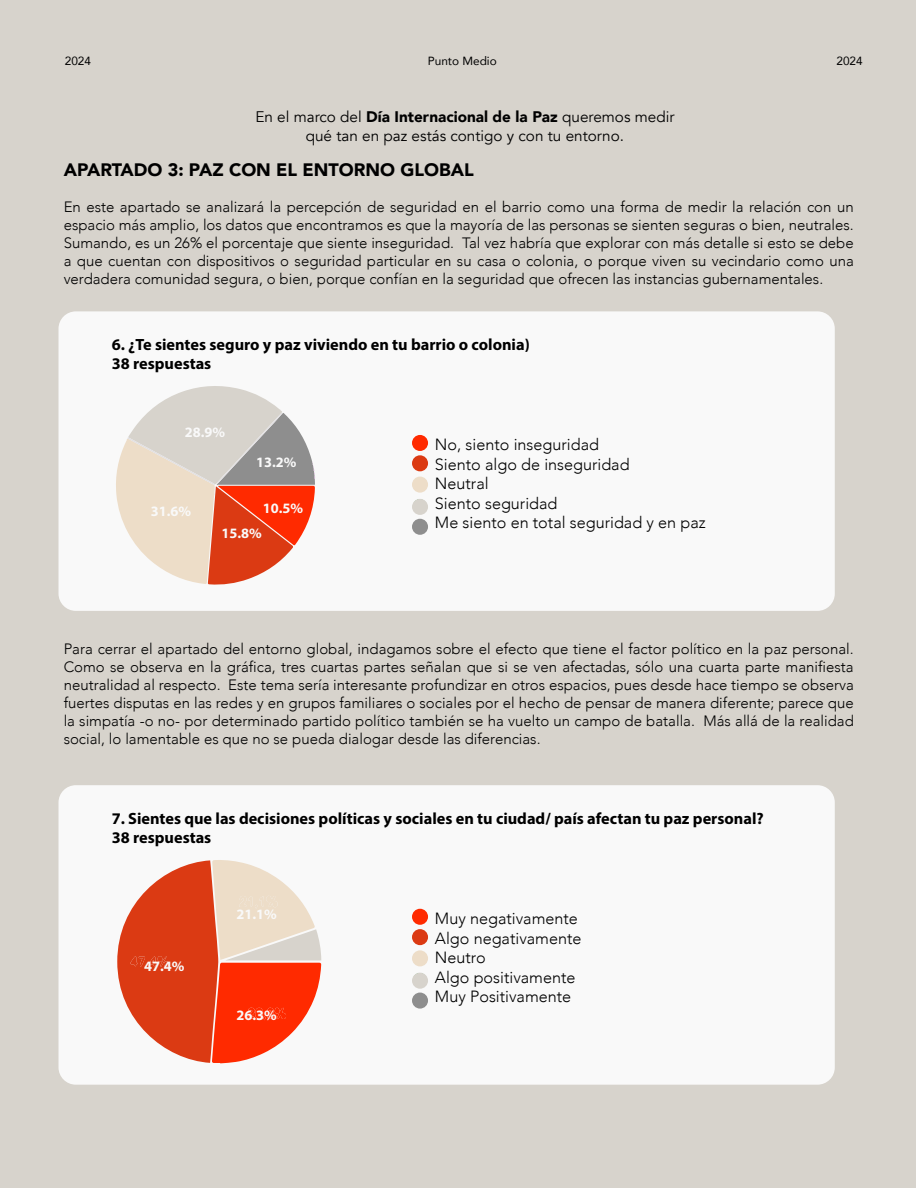
<style>
.page{position:relative;width:918px;height:1188px;background:#fff}
.page>*{position:absolute;margin:0;border:0;box-sizing:border-box;transform-origin:0 0}
.t1{font:900 18px "Avenir";color:#000}
.t2{font:700 16.35px/19.5px "Myriad Pro";color:#000}
.t3{font:300 16.2px/19.5px "Avenir";color:#000}
.t4{font:15.3px/18.5px "Avenir";color:#000;text-align:center}
.t5{font:300 15px/18px "Avenir";color:#000;text-align:justify}
.t6{font:700 14.4px "Myriad Pro";color:#f9f9f9}
.t7{font:11.85px "Avenir";color:#000}
.s1{font-weight:900}
</style>
<div class="page">
<div style="left:0;top:0;width:916px;height:1188px;background:#d7d3cc"></div>
<div style="left:59px;top:311px;width:776px;height:300px;background:#f9f9f9;border-radius:17px"></div>
<svg style="left:116px;top:386px;width:199px;height:199px"></svg>
<div style="left:412px;top:519px;width:16px;height:16px;background:#8e8e8e;border-radius:50%"></div>
<div style="left:412px;top:435px;width:16px;height:16px;background:#ff2a00;border-radius:50%"></div>
<div style="left:412px;top:455px;width:16px;height:16px;background:#db3a13;border-radius:50%"></div>
<div style="left:412px;top:499px;width:16px;height:16px;background:#d7d3cc;border-radius:50%"></div>
<div style="left:412px;top:477px;width:16px;height:16px;background:#edddc8;border-radius:50%"></div>
<div style="left:183px;top:403px;width:51px;height:16px;background:#d7d3cc"></div>
<div style="left:127px;top:509px;width:51px;height:15px;background:#edddc8"></div>
<div style="left:258px;top:498px;width:51px;height:16px;background:#ff2a00"></div>
<div style="left:255px;top:449px;width:45px;height:17px;background:#8e8e8e"></div>
<div style="left:222px;top:545px;width:43px;height:15px;background:#db3a13"></div>
<div style="left:59px;top:785px;width:776px;height:300px;background:#f9f9f9;border-radius:17px"></div>
<div style="left:412px;top:993px;width:16px;height:16px;background:#8e8e8e;border-radius:50%"></div>
<div style="left:412px;top:909px;width:16px;height:16px;background:#ff2a00;border-radius:50%"></div>
<div style="left:412px;top:929px;width:16px;height:16px;background:#db3a13;border-radius:50%"></div>
<div style="left:412px;top:973px;width:16px;height:16px;background:#d7d3cc;border-radius:50%"></div>
<div style="left:412px;top:950px;width:16px;height:16px;background:#edddc8;border-radius:50%"></div>
<svg style="left:117px;top:860px;width:204px;height:203px"></svg>
<p class="t7" style="left:65px;top:51px;width:28px">2024</p>
<p class="t7" style="left:428px;top:51px;width:71px">Punto Medio</p>
<p class="t7" style="left:837px;top:51px;width:28px">2024</p>
<p class="t4" style="left:255px;top:108px;width:421px">En el marco del <span class="s1">Día Internacional de la Paz</span> queremos medir qué tan en paz estás contigo y con tu entorno.</p>
<p class="t1" style="left:64px;top:154px;width:412px">APARTADO 3: PAZ CON EL ENTORNO GLOBAL</p>
<p class="t5" style="left:64px;top:198px;width:792px">En este apartado se analizará la percepción de seguridad en el barrio como una forma de medir la relación con un espacio más amplio, los datos que encontramos es que la mayoría de las personas se sienten seguras o bien, neutrales.<br>Sumando, es un 26% el porcentaje que siente inseguridad. Tal vez habría que explorar con más detalle si esto se debe a que cuentan con dispositivos o seguridad particular en su casa o colonia, o porque viven su vecindario como una verdadera comunidad segura, o bien, porque confían en la seguridad que ofrecen las instancias gubernamentales.</p>
<p class="t2" style="left:112px;top:334px;width:420px">6. ¿Te sientes seguro y paz viviendo en tu barrio o colonia)<br>38 respuestas</p>
<p class="t6" style="left:185px;top:422px;width:42px">28.9%</p>
<p class="t6" style="left:256px;top:453px;width:42px">13.2%</p>
<p class="t6" style="left:151px;top:502px;width:42px">31.6%</p>
<p class="t6" style="left:263px;top:499px;width:42px">10.5%</p>
<p class="t6" style="left:221px;top:524px;width:42px">15.8%</p>
<p class="t3" style="left:435px;top:435px;width:272px">No, siento inseguridad<br>Siento algo de inseguridad<br>Neutral<br>Siento seguridad<br>Me siento en total seguridad y en paz</p>
<p class="t5" style="left:64px;top:640px;width:792px">Para cerrar el apartado del entorno global, indagamos sobre el efecto que tiene el factor político en la paz personal.<br>Como se observa en la gráfica, tres cuartas partes señalan que si se ven afectadas, sólo una cuarta parte manifiesta neutralidad al respecto. Este tema sería interesante profundizar en otros espacios, pues desde hace tiempo se observa fuertes disputas en las redes y en grupos familiares o sociales por el hecho de pensar de manera diferente; parece que la simpatía -o no- por determinado partido político también se ha vuelto un campo de batalla. Más allá de la realidad social, lo lamentable es que no se pueda dialogar desde las diferencias.</p>
<p class="t2" style="left:112px;top:808px;width:654px">7. Sientes que las decisiones políticas y sociales en tu ciudad/ país afectan tu paz personal?<br>38 respuestas</p>
<p class="t6" style="left:144px;top:957px;width:42px">47.4%</p>
<p class="t6" style="left:237px;top:904px;width:42px">21.1%</p>
<p class="t6" style="left:237px;top:1005px;width:42px">26.3%</p>
<p class="t3" style="left:435px;top:909px;width:148px">Muy negativamente<br>Algo negativamente<br>Neutro<br>Algo positivamente<br>Muy Positivamente</p>
</div>
